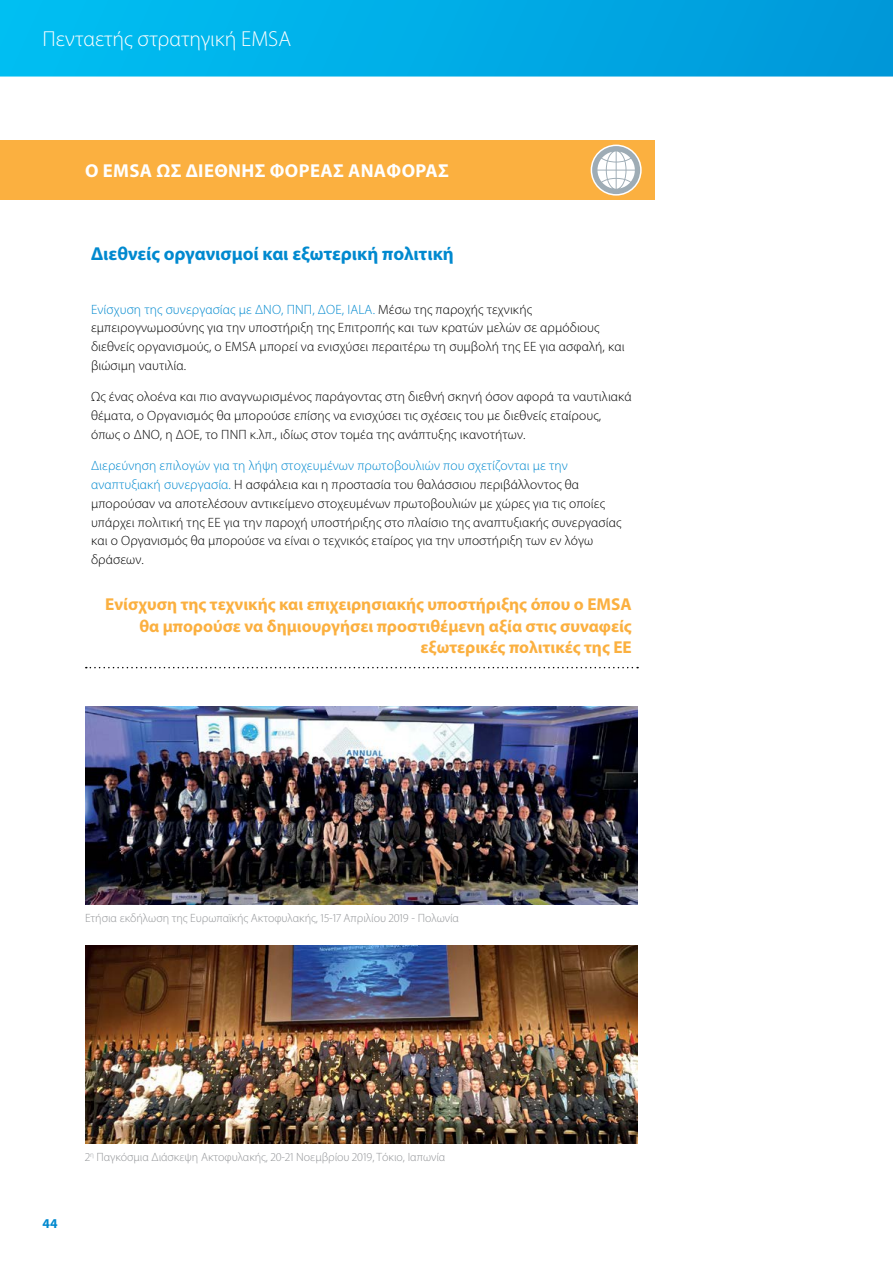
<style>
.page{position:relative;width:893px;height:1263px;background:#fff}
.page>*{position:absolute;margin:0;border:0;box-sizing:border-box;transform-origin:0 0}
.t1{font:300 21.75px "Myriad Pro";color:#fff}
.t2{font:700 18.75px "Myriad Pro";color:#0089cf}
.t3{font:700 18.75px "Myriad Pro";letter-spacing:.02em;color:#fff}
.t4{font:700 17.25px/21.8px "Myriad Pro";color:#fbb040;text-align:right}
.t5{font:300 13.5px/18.8px "Myriad Pro";letter-spacing:.01em;color:#000}
.t6{font:700 13.5px "Myriad Pro";color:#0089cf}
.t7{font:300 12px "Myriad Pro";color:#939598}
.s1{color:#0089cf}
</style>
<div class="page">
<svg style="left:0;top:0;width:893px;height:77px;background:#01ace6"></svg>
<svg style="left:86px;top:667px;width:552px;height:1px"></svg>
<div style="left:0;top:140px;width:654px;height:60px;background:#fbb040"></div>
<svg style="left:591px;top:145px;width:50px;height:50px"></svg>
<div style="left:591px;top:145px;width:51px;height:51px;border:2px solid #fff;border-radius:50%"></div>
<svg style="left:597px;top:151px;width:38px;height:38px"></svg>
<img style="left:85px;top:707px;width:553px;height:197px">
<img style="left:85px;top:946px;width:553px;height:197px">
<h1 class="t1" style="left:43px;top:26px;width:250px">Πενταετής στρατηγική EMSA</h1>
<h2 class="t3" style="left:85px;top:158px;width:365px">Ο EMSA ΩΣ ΔΙΕΘΝΉΣ ΦΟΡΈΑΣ ΑΝΑΦΟΡΆΣ</h2>
<h2 class="t2" style="left:91px;top:241px;width:364px">Διεθνείς οργανισμοί και εξωτερική πολιτική</h2>
<p class="t5" style="left:91px;top:300px;width:535px"><span class="s1">Ενίσχυση της συνεργασίας με ΔΝΟ, ΠΝΠ, ΔΟΕ, IALA.</span> Μέσω της παροχής τεχνικής εμπειρογνωμοσύνης για την υποστήριξη της Επιτροπής και των κρατών μελών σε αρμόδιους διεθνείς οργανισμούς, ο EMSA μπορεί να ενισχύσει περαιτέρω τη συμβολή της ΕΕ για ασφαλή, και βιώσιμη ναυτιλία.</p>
<p class="t5" style="left:91px;top:387px;width:542px">Ως ένας ολοένα και πιο αναγνωρισμένος παράγοντας στη διεθνή σκηνή όσον αφορά τα ναυτιλιακά θέματα, ο Οργανισμός θα μπορούσε επίσης να ενισχύσει τις σχέσεις του με διεθνείς εταίρους, όπως ο ΔΝΟ, η ΔΟΕ, το ΠΝΠ κ.λπ., ιδίως στον τομέα της ανάπτυξης ικανοτήτων.</p>
<p class="t5" style="left:91px;top:456px;width:532px"><span class="s1">Διερεύνηση επιλογών για τη λήψη στοχευμένων πρωτοβουλιών που σχετίζονται με την αναπτυξιακή συνεργασία.</span> Η ασφάλεια και η προστασία του θαλάσσιου περιβάλλοντος θα μπορούσαν να αποτελέσουν αντικείμενο στοχευμένων πρωτοβουλιών με χώρες για τις οποίες υπάρχει πολιτική της ΕΕ για την παροχή υποστήριξης στο πλαίσιο της αναπτυξιακής συνεργασίας και ο Οργανισμός θα μπορούσε να είναι ο τεχνικός εταίρος για την υποστήριξη των εν λόγω δράσεων.</p>
<p class="t4" style="left:105px;top:593px;width:528px">Ενίσχυση της τεχνικής και επιχειρησιακής υποστήριξης όπου ο EMSA θα μπορούσε να δημιουργήσει προστιθέμενη αξία στις συναφείς εξωτερικές πολιτικές της ΕΕ</p>
<p class="t7" style="left:85px;top:911px;width:375px">Ετήσια εκδήλωση της Ευρωπαϊκής Ακτοφυλακής, 15-17 Απριλίου 2019 - Πολωνία</p>
<p class="t6" style="left:43px;top:1215px;width:16px">44</p>
<p class="t7" style="left:85px;top:1150px;width:362px">2<sup>η</sup> Παγκόσμια Διάσκεψη Ακτοφυλακής, 20-21 Νοεμβρίου 2019, Τόκιο, Ιαπωνία</p>
</div>
